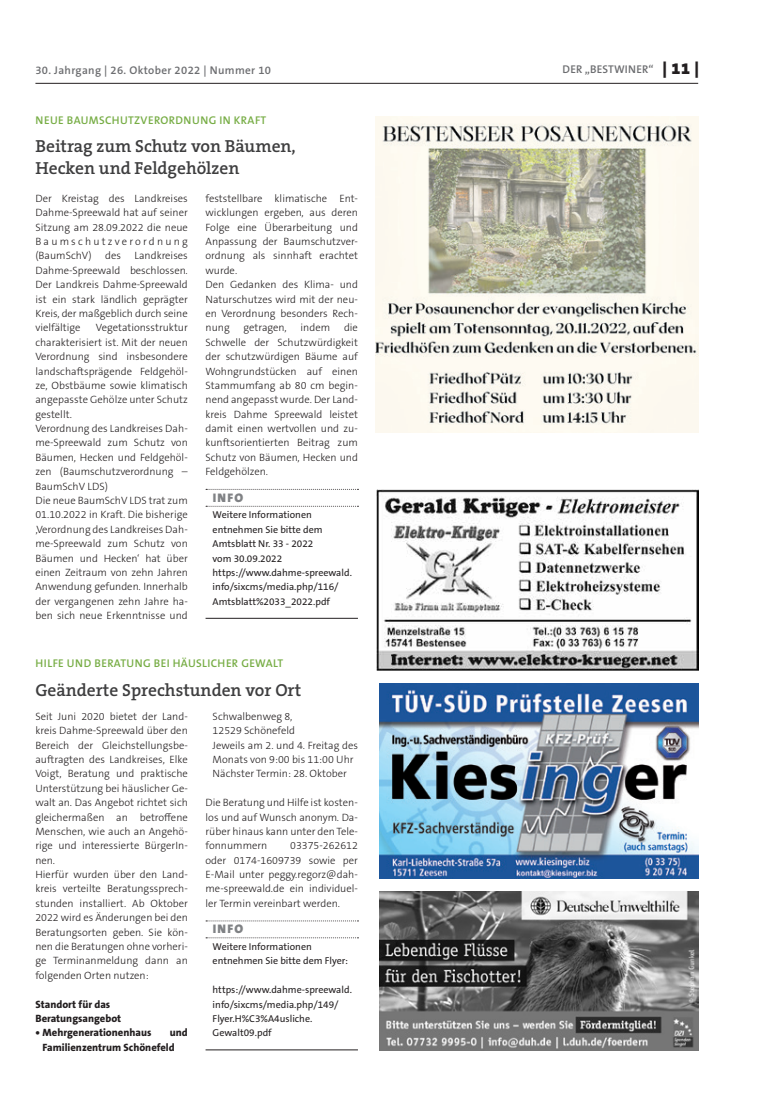
<style>
.page{position:relative;width:762px;height:1117px;background:#fff}
.page>*{position:absolute;margin:0;border:0;box-sizing:border-box;transform-origin:0 0}
.t1{font:600 17.5px/21.2px "The Serif B W6";color:#3e3e3f}
.t2{font:900 12.5px "The Sans B W9";letter-spacing:.11em;color:#808285}
.t3{font:600 11.25px "The Sans B W6";letter-spacing:.035em;color:#77ad45}
.t4{font:600 11.25px "The Sans B W6";letter-spacing:.03em;color:#6c6d70}
.t5{font:300 10.62px/14.4px "The Sans B W3";color:#231f20;text-align:justify}
.t6{font:800 10.62px/14.4px "The Sans B W8";color:#231f20}
.t7{font:10px/14.4px "The Sans B W5 Plain";color:#231f20}
.s1{font-family:"The Serif B W9";font-weight:900;font-size:16.25px;color:#231f20}
</style>
<div class="page">
<hr style="left:35px;top:83px;width:663px;height:1px;background:#231f20">
<svg style="left:206px;top:489px;width:152px;height:1px"></svg>
<svg style="left:206px;top:505px;width:152px;height:1px"></svg>
<hr style="left:206px;top:617px;width:152px;height:1px;background:#231f20">
<svg style="left:206px;top:920px;width:152px;height:1px"></svg>
<svg style="left:206px;top:937px;width:152px;height:1px"></svg>
<hr style="left:206px;top:1049px;width:152px;height:1px;background:#231f20">
<img style="left:376px;top:116px;width:322px;height:316px">
<img style="left:376px;top:489px;width:322px;height:181px">
<img style="left:379px;top:683px;width:319px;height:195px">
<img style="left:379px;top:891px;width:319px;height:159px">
<p class="t4" style="left:35px;top:62px;width:237px">30. Jahrgang | 26. Oktober 2022 | Nummer 10</p>
<p class="t4" style="left:563px;top:62px;width:138px">DER „BESTWINER“ <span class="s1">| 11 |</span></p>
<p class="t3" style="left:36px;top:113px;width:232px">NEUE BAUMSCHUTZVERORDNUNG IN KRAFT</p>
<h1 class="t1" style="left:35px;top:136px;width:262px">Beitrag zum Schutz von Bäumen,<br>Hecken und Feldgehölzen</h1>
<p class="t5" style="left:35px;top:191px;width:154px">Der Kreistag des Landkreises Dahme-Spreewald hat auf seiner Sitzung am 28.09.2022 die neue Baumschutzverordnung (BaumSchV)</p>
<p class="t5" style="left:206px;top:191px;width:154px;text-align:left">feststellbare klimatische Ent&shy;wicklungen ergeben, aus deren<br>Folge eine Überarbeitung und<br>Anpassung der Baumschutzver&shy;ordnung als sinnhaft erachtet wurde.<br>Den Gedanken des Klima- und<br>Naturschutzes wird mit der neu&shy;en Verordnung besonders Rech&shy;nung</p>
<p class="t5" style="left:35px;top:249px;width:154px;text-indent:99px">Landkreises Dahme-Spreewald beschlossen.<br>Der Landkreis Dahme-Spreewald ist ein stark ländlich geprägter Kreis, der maßgeblich durch seine vielfältige</p>
<p class="t5" style="left:105px;top:249px;width:17px">des</p>
<p class="t5" style="left:35px;top:320px;width:154px;text-align:left;text-indent:61px">Vegetationsstruktur charakterisiert ist. Mit der neuen<br>Verordnung sind insbesondere landschaftsprägende Feldgehöl&shy;ze, Obstbäume sowie klimatisch angepasste Gehölze unter Schutz gestellt.<br>Verordnung des Landkreises Dah&shy;me-Spreewald zum Schutz von<br>Bäumen, Hecken und Feldgehöl&shy;zen (Baumschutzverordnung –<br>BaumSchV LDS)<br>Die neue BaumSchV LDS trat zum<br>01.10.2022 in Kraft. Die bisherige ‚Verordnung des Landkreises Dah&shy;me-Spreewald zum Schutz von<br>Bäumen und Hecken‘ hat über einen Zeitraum von zehn Jahren<br>Anwendung gefunden. Innerhalb der vergangenen zehn Jahre ha&shy;ben sich neue Erkenntnisse und</p>
<p class="t5" style="left:206px;top:320px;width:154px;text-indent:138px">die Schwelle der Schutzwürdigkeit der schutzwürdigen Bäume auf Wohngrundstücken auf einen Stammumfang ab 80 cm begin&shy;nend angepasst wurde. Der Land&shy;kreis Dahme Spreewald leistet damit einen wertvollen und zu&shy;kunftsorientierten Beitrag zum Schutz von Bäumen, Hecken und Feldgehölzen.</p>
<p class="t2" style="left:213px;top:489px;width:32px">INFO</p>
<p class="t7" style="left:213px;top:508px;width:141px">Weitere Informationen entnehmen Sie bitte dem<br>Amtsblatt Nr. 33 - 2022<br>vom 30.09.2022 https://www.dahme-spreewald. info/sixcms/media.php/116/<br>Amtsblatt%2033_2022.pdf</p>
<p class="t5" style="left:244px;top:320px;width:45px">getragen,</p>
<p class="t5" style="left:301px;top:320px;width:31px">indem</p>
<p class="t3" style="left:36px;top:656px;width:249px">HILFE UND BERATUNG BEI HÄUSLICHER GEWALT</p>
<h1 class="t1" style="left:35px;top:679px;width:267px">Geänderte Sprechstunden vor Ort</h1>
<p class="t5" style="left:35px;top:709px;width:154px;text-align:left">Seit Juni 2020 bietet der Land&shy;kreis Dahme-Spreewald über den<br>Bereich der Gleichstellungsbe&shy;auftragten des Landkreises, Elke<br>Voigt, Beratung und praktische<br>Unterstützung bei häuslicher Ge&shy;walt an. Das Angebot richtet sich gleichermaßen an betroffene<br>Menschen, wie auch an Angehö&shy;rige und interessierte BürgerIn&shy;nen.<br>Hierfür wurden über den Land&shy;kreis verteilte Beratungssprech&shy;stunden installiert. Ab Oktober<br>2022 wird es Änderungen bei den<br>Beratungsorten geben. Sie kön&shy;nen die Beratungen ohne vorheri&shy;ge Terminanmeldung dann an folgenden Orten nutzen:</p>
<p class="t6" style="left:35px;top:996px;width:87px">Standort für das<br>Beratungsangebot</p>
<p class="t6" style="left:35px;top:1025px;width:118px">• Mehrgenerationenhaus</p>
<p class="t5" style="left:213px;top:709px;width:147px;text-align:left">Schwalbenweg 8,<br>12529 Schönefeld<br>Jeweils am 2. und 4. Freitag des<br>Monats von 9:00 bis 11:00 Uhr<br>Nächster Termin: 28. Oktober</p>
<p class="t5" style="left:206px;top:795px;width:154px">Die Beratung und Hilfe ist kosten&shy;los und auf Wunsch anonym. Da&shy;rüber hinaus kann unter den Tele&shy;fonnummern</p>
<p class="t5" style="left:206px;top:838px;width:154px;text-indent:85px">03375-262612 oder 0174-1609739 sowie per E-Mail unter peggy.regorz@dah&shy;me-spreewald.de ein individuel&shy;ler Termin vereinbart werden.</p>
<p class="t2" style="left:213px;top:920px;width:32px">INFO</p>
<p class="t7" style="left:213px;top:939px;width:137px">Weitere Informationen entnehmen Sie bitte dem Flyer:</p>
<p class="t7" style="left:213px;top:982px;width:141px">https://www.dahme-spreewald. info/sixcms/media.php/149/<br>Flyer.H%C3%A4usliche.<br>Gewalt09.pdf</p>
<p class="t6" style="left:43px;top:1025px;width:147px;text-indent:127px">und<br>Familienzentrum Schönefeld</p>
</div>
